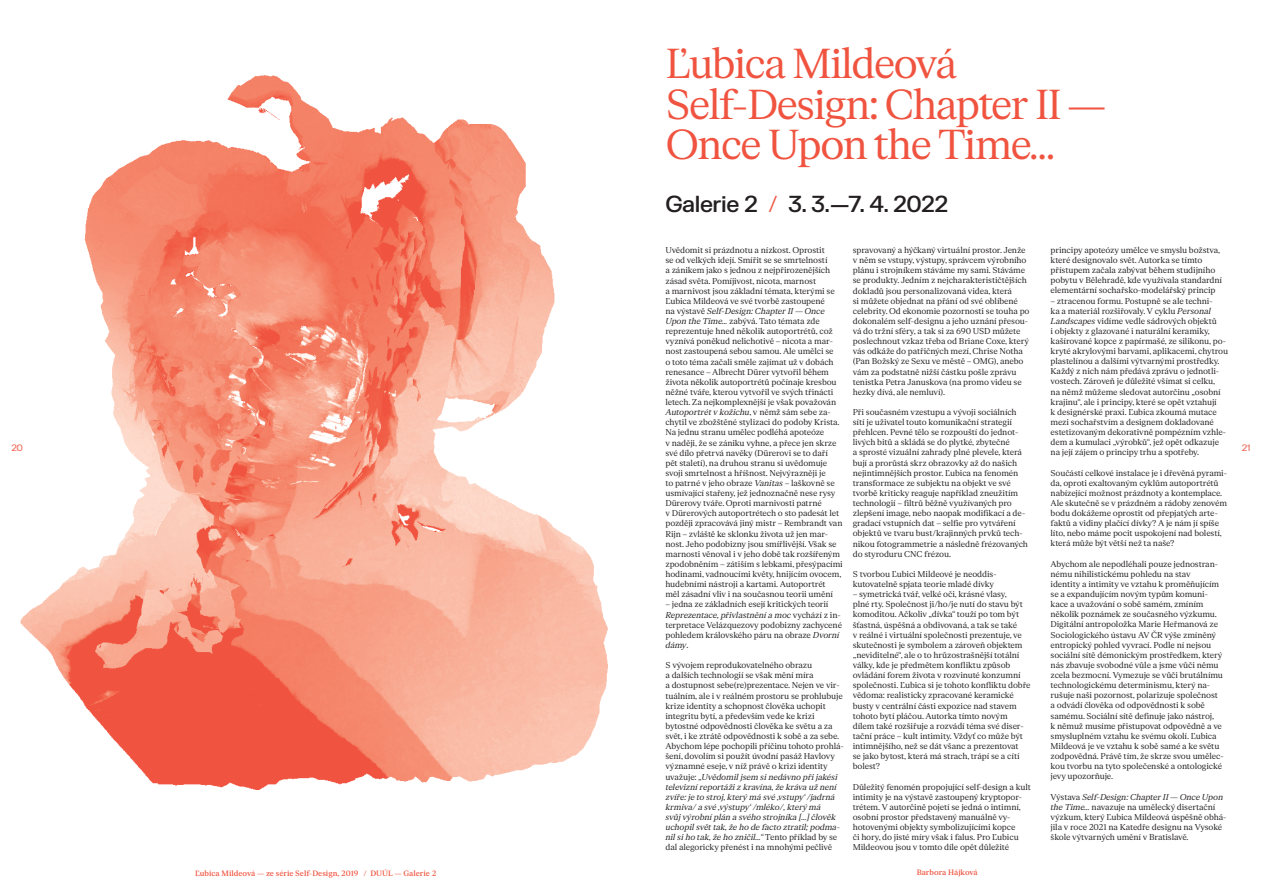
<style>
.page{position:relative;width:1263px;height:893px;background:#fff}
.page>*{position:absolute;margin:0;border:0;box-sizing:border-box;transform-origin:0 0}
.t1{font:40.65px/40.7px "FK Roman Standard";letter-spacing:-.05em;color:#f0533f}
.t2{font:500 22.5px "FK Grotesk";letter-spacing:-.02em;color:#231f20}
.t3{font:9px "FK Grotesk";color:#f0533f}
.t4{font:8.25px/10.1px "FK Roman Standard";letter-spacing:-.015em;color:#231f20}
.t5{font:500 7.5px "FK Roman Standard";color:#f0533f}
.s1{font-weight:300;color:#f0533f}
.s2{font-style:italic}
</style>
<div class="page">
<img style="left:20px;top:75px;width:587px;height:714px">
<h1 class="t1" style="left:665px;top:40px;width:442px">Ľubica Mildeová<br>Self-Design: Chapter II —<br>Once Upon the Time…</h1>
<h2 class="t2" style="left:665px;top:187px;width:284px">Galerie 2 <span class="s1">/</span> 3. 3.—7. 4. 2022</h2>
<p class="t4" style="left:1050px;top:244px;width:173px">principy apoteózy umělce ve smyslu božstva, které designovalo svět. Autorka se tímto přístupem začala zabývat během studijního pobytu v Bělehradě, kde využívala standardní elementární sochařsko-modelářský princip</p>
<p class="t4" style="left:1050px;top:295px;width:179px">– ztracenou formu. Postupně se ale techni-<br>ka a materiál rozšiřovaly. V cyklu <span class="s2">Personal Landscapes</span> vidíme vedle sádrových objektů<br>i objekty z glazované i naturální keramiky, kašírované kopce z papírmašé, ze silikonu, po&shy;kryté akrylovými barvami, aplikacemi, chytrou plastelínou a dalšími výtvarnými prostředky.<br>Každý z nich nám předává zprávu o jednotli&shy;vostech. Zároveň je důležité všímat si celku,<br>na němž můžeme sledovat autorčinu „osobní krajinu“, ale i principy, které se opět vztahují<br>k designérské praxi. Ľubica zkoumá mutace mezi sochařstvím a designem dokladované estetizovaným dekorativně pompézním vzhle&shy;dem a kumulaci „výrobků“, jež opět odkazuje na její zájem o principy trhu a spotřeby.</p>
<p class="t4" style="left:1050px;top:467px;width:178px">Součástí celkové instalace je i dřevěná pyrami&shy;da, oproti exaltovaným cyklům autoportrétů nabízející možnost prázdnoty a kontemplace.<br>Ale skutečně se v prázdném a rádoby zenovém bodu dokážeme oprostit od přepjatých arte&shy;faktů a vidiny plačící dívky? A je nám jí spíše líto, nebo máme pocit uspokojení nad bolestí, která může být větší než ta naše?</p>
<p class="t4" style="left:1050px;top:558px;width:175px">Abychom ale nepodléhali pouze jednostran&shy;nému nihilistickému pohledu na stav<br>identity a intimity ve vztahu k proměňujícím se a expandujícím novým typům komuni&shy;kace a uvažování o sobě samém, zmíním několik poznámek ze současného výzkumu.<br>Digitální antropoložka Marie Heřmanová ze Sociologického ústavu AV ČR výše zmíněný entropický pohled vyvrací. Podle ní nejsou sociální sítě démonickým prostředkem, který nás zbavuje svobodné vůle a jsme vůči němu zcela bezmocní. Vymezuje se vůči brutálnímu technologickému determinismu, který na&shy;rušuje naši pozornost, polarizuje společnost a odvádí člověka od odpovědnosti k sobě samému. Sociální sítě definuje jako nástroj,<br>k němuž musíme přistupovat odpovědně a ve smysluplném vztahu ke svému okolí. Ľubica Mildeová je ve vztahu k sobě samé a ke světu zodpovědná. Právě tím, že skrze svou umělec&shy;kou tvorbu na tyto společenské a ontologické jevy upozorňuje.</p>
<p class="t4" style="left:1050px;top:791px;width:177px">Výstava <span class="s2">Self-Design: Chapter II — Once Upon the Time…</span> navazuje na umělecký disertační výzkum, který Ľubica Mildeová úspěšně obhá&shy;jila v roce 2021 na Katedře designu na Vysoké škole výtvarných umění v Bratislavě.</p>
<p class="t4" style="left:853px;top:244px;width:178px">spravovaný a hýčkaný virtuální prostor. Jenže v něm se vstupy, výstupy, správcem výrobního plánu i strojníkem stáváme my sami. Stáváme se produkty. Jedním z nejcharakterističtějších dokladů jsou personalizovaná videa, která<br>si můžete objednat na přání od své oblíbené celebrity. Od ekonomie pozornosti se touha po dokonalém self-designu a jeho uznání přesou&shy;vá do tržní sféry, a tak si za 690 USD můžete poslechnout vzkaz třeba od Briane Coxe, který vás odkáže do patřičných mezí, Chrise Notha (Pan Božský ze Sexu ve městě – OMG), anebo vám za podstatně nižší částku pošle zprávu tenistka Petra Januskova (na promo videu se hezky dívá, ale nemluví).</p>
<p class="t4" style="left:853px;top:406px;width:177px">Při současném vzestupu a vývoji sociálních sítí je uživatel touto komunikační strategií přehlcen. Pevné tělo se rozpouští do jednot&shy;livých bitů a skládá se do plytké, zbytečné<br>a sprosté vizuální zahrady plné plevele, která bují a prorůstá skrz obrazovky až do našich nejintimnějších prostor. Ľubica na fenomén transformace ze subjektu na objekt ve své tvorbě kriticky reaguje například zneužitím technologií – filtrů běžně využívaných pro zlepšení image, nebo naopak modifikací a de&shy;gradací vstupních dat – selfie pro vytváření objektů ve tvaru bust/krajinných prvků tech&shy;nikou fotogrammetrie a následně frézovaných do styroduru CNC frézou.</p>
<p class="t4" style="left:853px;top:568px;width:145px">S tvorbou Ľubici Mildeové je neoddis&shy;kutovatelně spjata teorie mladé dívky</p>
<p class="t4" style="left:853px;top:589px;width:179px">– symetrická tvář, velké oči, krásné vlasy,<br>plné rty. Společnost ji/ho/je nutí do stavu být komoditou. Ačkoliv „dívka“ touží po tom být šťastná, úspěšná a obdivovaná, a tak se také<br>v reálné i virtuální společnosti prezentuje, ve skutečnosti je symbolem a zároveň objektem „neviditelné“, ale o to hrůzostrašnější totální války, kde je předmětem konfliktu způsob ovládání forem života v rozvinuté konzumní společnosti. Ľubica si je tohoto konfliktu dobře vědoma: realisticky zpracované keramické busty v centrální části expozice nad stavem tohoto bytí pláčou. Autorka tímto novým dílem také rozšiřuje a rozvádí téma své diser&shy;tační práce – kult intimity. Vždyť co může být intimnějšího, než se dát všanc a prezentovat<br>se jako bytost, která má strach, trápí se a cítí bolest?</p>
<p class="t4" style="left:853px;top:781px;width:180px">Důležitý fenomén propojující self-design a kult intimity je na výstavě zastoupený kryptopor&shy;trétem. V autorčině pojetí se jedná o intimní, osobní prostor představený manuálně vy&shy;hotovenými objekty symbolizujícími kopce<br>či hory, do jisté míry však i falus. Pro Ľubicu Mildeovou jsou v tomto díle opět důležité</p>
<p class="t4" style="left:665px;top:245px;width:179px">Uvědomit si prázdnotu a nízkost. Oprostit<br>se od velkých idejí. Smířit se se smrtelností<br>a zánikem jako s jednou z nejpřirozenějších zásad světa. Pomíjivost, nicota, marnost<br>a marnivost jsou základní témata, kterými se Ľubica Mildeová ve své tvorbě zastoupené<br>na výstavě <span class="s2">Self-Design: Chapter II — Once Upon the Time…</span> zabývá. Tato témata zde reprezentuje hned několik autoportrétů, což vyznívá poněkud nelichotivě – nicota a mar&shy;nost zastoupená sebou samou. Ale umělci se<br>o toto téma začali směle zajímat už v dobách renesance – Albrecht Dürer vytvořil během života několik autoportrétů počínaje kresbou něžné tváře, kterou vytvořil ve svých třinácti letech. Za nejkomplexnější je však považován <span class="s2">Autoportrét v kožichu</span>, v němž sám sebe za&shy;chytil ve zbožštěné stylizaci do podoby Krista.<br>Na jednu stranu umělec podléhá apoteóze<br>v naději, že se zániku vyhne, a přece jen skrze své dílo přetrvá navěky (Dürerovi se to daří<br>pět staletí), na druhou stranu si uvědomuje svoji smrtelnost a hříšnost. Nejvýrazněji je<br>to patrné v jeho obraze <span class="s2">Vanitas</span> – laškovně se usmívající stařeny, jež jednoznačně nese rysy Dürerovy tváře. Oproti marnivosti patrné<br>v Dürerových autoportrétech o sto padesát let později zpracovává jiný mistr – Rembrandt van Rijn – zvláště ke sklonku života už jen mar&shy;nost. Jeho podobizny jsou smířlivější. Však se marnosti věnoval i v jeho době tak rozšířeným zpodobněním – zátiším s lebkami, přesýpacími hodinami, vadnoucími květy, hnijícím ovocem, hudebními nástroji a kartami. Autoportrét<br>měl zásadní vliv i na současnou teorii umění</p>
<p class="t4" style="left:665px;top:599px;width:178px">– jedna ze základních esejí kritických teorií <span class="s2">Reprezentace, přivlastnění a moc</span> vychází z in&shy;terpretace Velázquezovy podobizny zachycené pohledem královského páru na obraze <span class="s2">Dvorní dámy</span>.</p>
<p class="t4" style="left:665px;top:660px;width:180px">S vývojem reprodukovatelného obrazu<br>a dalších technologií se však mění míra<br>a dostupnost sebe(re)prezentace. Nejen ve vir&shy;tuálním, ale i v reálném prostoru se prohlubuje krize identity a schopnost člověka uchopit integritu bytí, a především vede ke krizi bytostné odpovědnosti člověka ke světu a za svět, i ke ztrátě odpovědnosti k sobě a za sebe.<br>Abychom lépe pochopili příčinu tohoto prohlá&shy;šení, dovolím si použít úvodní pasáž Havlovy významné eseje, v níž právě o krizi identity uvažuje: <span class="s2">„Uvědomil jsem si nedávno při jakési televizní reportáži z kravína, že kráva už není zvíře: je to stroj, který má své ,vstupy‘ /jadrná krmiva/ a své ,výstupy‘ /mléko/, který má<br>svůj výrobní plán a svého strojníka […] člověk uchopil svět tak, že ho de facto ztratil; podma&shy;nil si ho tak, že ho zničil…“</span> Tento příklad by se dal alegoricky přenést i na mnohými pečlivě</p>
<p class="t3" style="left:12px;top:441px;width:12px">20</p>
<p class="t3" style="left:1242px;top:441px;width:10px">21</p>
<p class="t5" style="left:195px;top:868px;width:243px">Ľubica Mildeová — ze série Self-Design, 2019 / DUÚL — Galerie 2</p>
<p class="t5" style="left:917px;top:867px;width:63px">Barbora Hájková</p>
</div>
